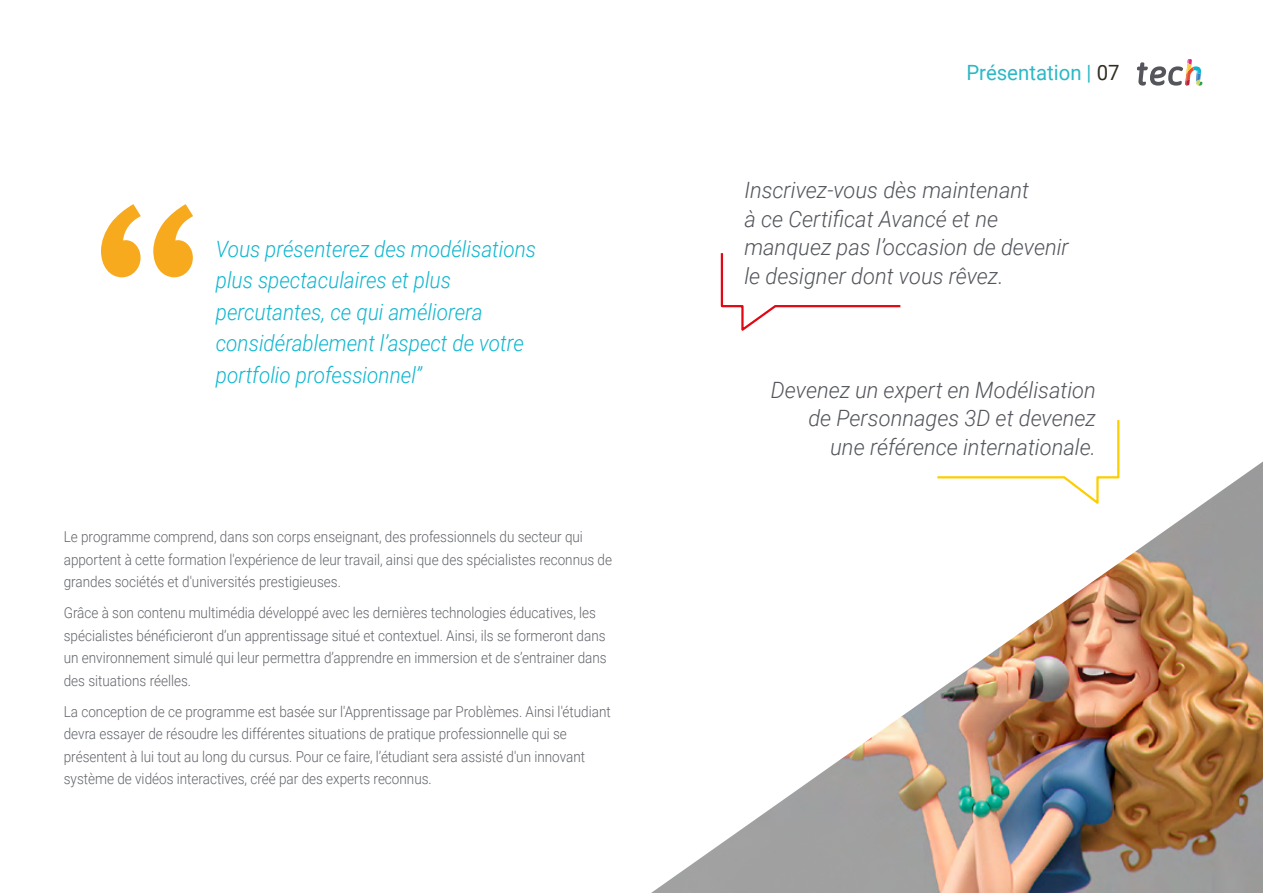
<style>
.page{position:relative;width:1263px;height:893px;background:#fff}
.page>*{position:absolute;margin:0;border:0;box-sizing:border-box;transform-origin:0 0}
.t1{font:italic 300 22.5px/28.5px "Roboto";color:#52555b;text-align:right}
.t2{font:italic 300 22.5px/31.5px "Roboto";color:#0fb6cf;scale:.92 1}
.t3{font:21px "Roboto";color:#2db8c5}
.t4{font:300 15px/22.5px "Roboto";color:#61646a;scale:.9 1}
.s1{color:#312e20}
</style>
<div class="page">
<svg style="left:101px;top:204px;width:92px;height:73px"></svg>
<svg style="left:1117px;top:420px;width:3px;height:41px"></svg>
<svg style="left:720px;top:253px;width:181px;height:78px"></svg>
<svg style="left:1137px;top:59px;width:65px;height:27px"></svg>
<img style="left:651px;top:461px;width:612px;height:432px">
<h1 class="t2" style="left:216px;top:232px;width:350px">Vous présenterez des modélisations plus spectaculaires et plus percutantes, ce qui améliorera considérablement l’aspect de votre portfolio professionnel”</h1>
<p class="t4" style="left:64px;top:525px;width:611px">Le programme comprend, dans son corps enseignant, des professionnels du secteur qui apportent à cette formation l'expérience de leur travail, ainsi que des spécialistes reconnus de grandes sociétés et d'universités prestigieuses.</p>
<p class="t4" style="left:64px;top:601px;width:605px">Grâce à son contenu multimédia développé avec les dernières technologies éducatives, les spécialistes bénéficieront d’un apprentissage situé et contextuel. Ainsi, ils se formeront dans un environnement simulé qui leur permettra d’apprendre en immersion et de s’entrainer dans des situations réelles.</p>
<p class="t4" style="left:64px;top:699px;width:609px">La conception de ce programme est basée sur l'Apprentissage par Problèmes. Ainsi l'étudiant devra essayer de résoudre les différentes situations de pratique professionnelle qui se présentent à lui tout au long du cursus. Pour ce faire, l’étudiant sera assisté d'un innovant système de vidéos interactives, créé par des experts reconnus.</p>
<h2 class="t3" style="left:966px;top:57px;width:155px">Présentation | <span class="s1">07</span></h2>
<h1 class="t1" style="left:744px;top:175px;width:326px;text-align:left">Inscrivez-vous dès maintenant<br>à ce Certificat Avancé et ne manquez pas l’occasion de devenir le designer dont vous rêvez.</h1>
<h1 class="t1" style="left:771px;top:375px;width:326px">Devenez un expert en Modélisation de Personnages 3D et devenez une référence internationale.</h1>
</div>
